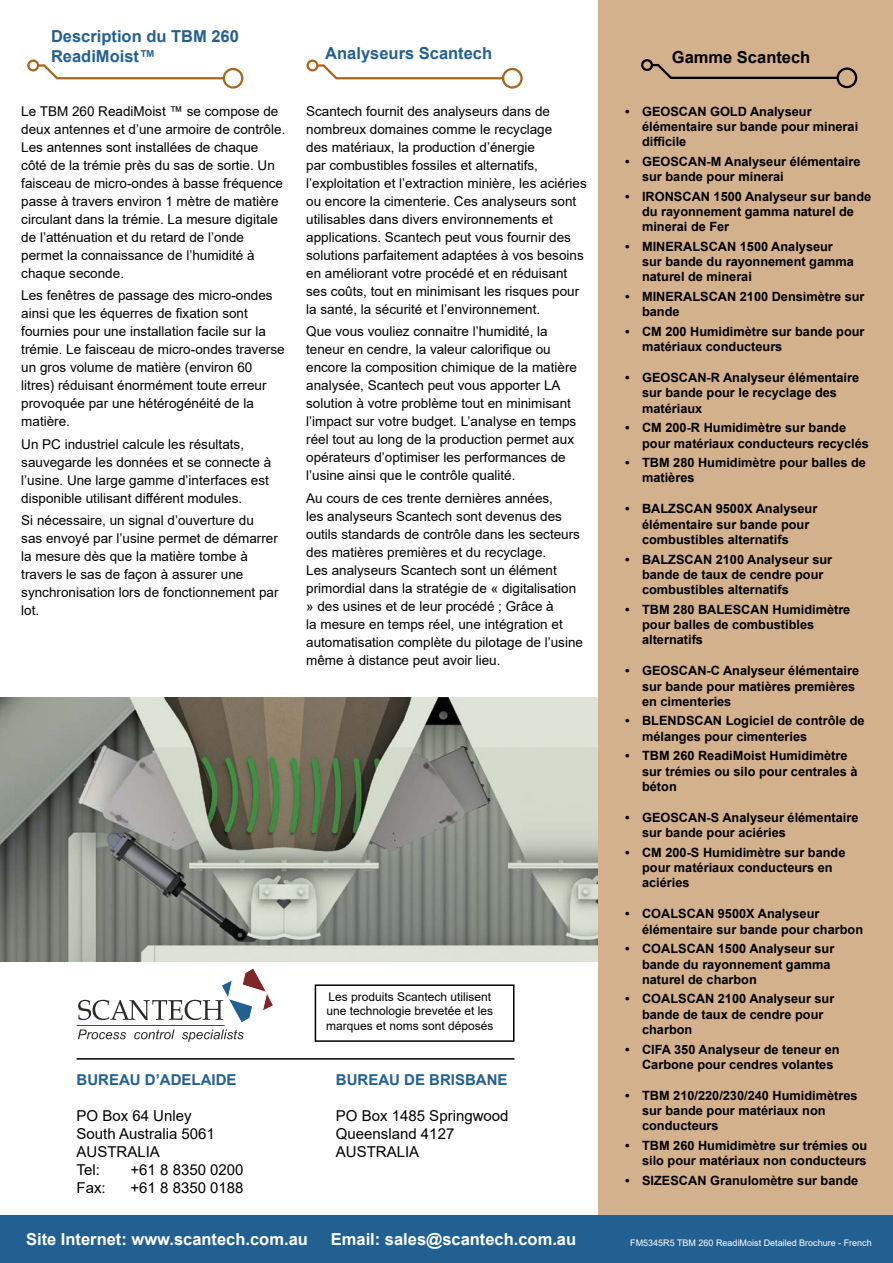
<style>
.page{position:relative;width:893px;height:1263px;background:#fff}
.page>*{position:absolute;margin:0;border:0;box-sizing:border-box;transform-origin:0 0}
.t1{font:700 16.5px "Arial";color:#fff}
.t2{font:700 16.5px/19.8px "Arial";color:#236092}
.t3{font:700 16.5px "Arial";color:#000}
.t4{font:15px/18px "Arial";color:#000}
.t5{font:700 15px "Arial";color:#236092}
.t6{font:13.5px/18px "Arial";color:#000}
.t7{font:700 12.75px/15.3px "Arial";color:#000}
.t8{font:12px/14.4px "Arial";color:#000}
.t9{font:9px "Arial";color:#fff}
</style>
<div class="page">
<img style="left:0;top:697px;width:598px;height:264px">
<div style="left:598px;top:0;width:295px;height:1263px;background:#d3b18d"></div>
<div style="left:0;top:1215px;width:893px;height:48px;background:#236092"></div>
<svg style="left:306px;top:60px;width:217px;height:29px"></svg>
<svg style="left:27px;top:60px;width:216px;height:29px"></svg>
<svg style="left:641px;top:59px;width:216px;height:29px"></svg>
<svg style="left:78px;top:1029px;width:48px;height:10px"></svg>
<svg style="left:134px;top:1029px;width:41px;height:10px"></svg>
<svg style="left:182px;top:1029px;width:62px;height:13px"></svg>
<svg style="left:78px;top:968px;width:195px;height:55px"></svg>
<hr style="left:77px;top:1025px;width:148px;height:1px;background:#2d2a26">
<hr style="left:77px;top:1058px;width:437px;height:1px;background:#000">
<div style="left:315px;top:984px;width:199px;height:58px;border:2px solid #000"></div>
<p class="t2" style="left:51px;top:26px;width:189px">Description du TBM 260<br>ReadiMoist™</p>
<p class="t6" style="left:21px;top:102px;width:266px">Le TBM 260 ReadiMoist ™ se compose de deux antennes et d’une armoire de contrôle.<br>Les antennes sont installées de chaque côté de la trémie près du sas de sortie. Un faisceau de micro-ondes à basse fréquence passe à travers environ 1 mètre de matière circulant dans la trémie. La mesure digitale de l’atténuation et du retard de l’onde permet la connaissance de l’humidité à chaque seconde.</p>
<p class="t6" style="left:21px;top:287px;width:265px">Les fenêtres de passage des micro-ondes ainsi que les équerres de fixation sont fournies pour une installation facile sur la trémie. Le faisceau de micro-ondes traverse un gros volume de matière (environ 60 litres) réduisant énormément toute erreur provoquée par une hétérogénéité de la matière.</p>
<p class="t6" style="left:21px;top:435px;width:251px">Un PC industriel calcule les résultats, sauvegarde les données et se connecte à l’usine. Une large gamme d’interfaces est disponible utilisant différent modules.</p>
<p class="t6" style="left:21px;top:511px;width:259px">Si nécessaire, un signal d’ouverture du<br>sas envoyé par l’usine permet de démarrer la mesure dès que la matière tombe à travers le sas de façon à assurer une synchronisation lors de fonctionnement par lot.</p>
<p class="t2" style="left:325px;top:43px;width:168px">Analyseurs Scantech</p>
<p class="t6" style="left:306px;top:102px;width:282px">Scantech fournit des analyseurs dans de nombreux domaines comme le recyclage<br>des matériaux, la production d’énergie<br>par combustibles fossiles et alternatifs, l’exploitation et l’extraction minière, les aciéries ou encore la cimenterie. Ces analyseurs sont utilisables dans divers environnements et applications. Scantech peut vous fournir des solutions parfaitement adaptées à vos besoins en améliorant votre procédé et en réduisant ses coûts, tout en minimisant les risques pour la santé, la sécurité et l’environnement.</p>
<p class="t6" style="left:306px;top:323px;width:272px">Que vous vouliez connaitre l’humidité, la teneur en cendre, la valeur calorifique ou encore la composition chimique de la matière analysée, Scantech peut vous apporter LA solution à votre problème tout en minimisant l’impact sur votre budget. L’analyse en temps réel tout au long de la production permet aux opérateurs d’optimiser les performances de l’usine ainsi que le contrôle qualité.</p>
<p class="t6" style="left:306px;top:489px;width:278px">Au cours de ces trente dernières années,<br>les analyseurs Scantech sont devenus des outils standards de contrôle dans les secteurs des matières premières et du recyclage.<br>Les analyseurs Scantech sont un élément primordial dans la stratégie de « digitalisation » des usines et de leur procédé ; Grâce à<br>la mesure en temps réel, une intégration et automatisation complète du pilotage de l’usine même à distance peut avoir lieu.</p>
<p class="t5" style="left:77px;top:1069px;width:161px">BUREAU D’ADELAIDE</p>
<p class="t4" style="left:77px;top:1106px;width:140px">PO Box 64 Unley<br>South Australia 5061<br>AUSTRALIA<br>Tel:</p>
<p class="t4" style="left:131px;top:1160px;width:115px">+61 8 8350 0200</p>
<p class="t4" style="left:77px;top:1178px;width:31px">Fax:</p>
<p class="t4" style="left:131px;top:1178px;width:115px">+61 8 8350 0188</p>
<p class="t8" style="left:326px;top:989px;width:169px">Les produits Scantech utilisent une technologie brevetée et les marques et noms sont déposés</p>
<p class="t5" style="left:336px;top:1069px;width:173px">BUREAU DE BRISBANE</p>
<p class="t4" style="left:336px;top:1107px;width:174px">PO Box 1485 Springwood<br>Queensland 4127<br>AUSTRALIA</p>
<p class="t3" style="left:672px;top:46px;width:140px">Gamme Scantech</p>
<p class="t7" style="left:642px;top:104px;width:218px;text-indent:-17px">• GEOSCAN GOLD Analyseur élémentaire sur bande pour minerai difficile</p>
<p class="t7" style="left:642px;top:154px;width:220px;text-indent:-17px">• GEOSCAN-M Analyseur élémentaire sur bande pour minerai</p>
<p class="t7" style="left:642px;top:189px;width:231px;text-indent:-17px">• IRONSCAN 1500 Analyseur sur bande du rayonnement gamma naturel de minerai de Fer</p>
<p class="t7" style="left:642px;top:239px;width:213px;text-indent:-17px">• MINERALSCAN 1500 Analyseur sur bande du rayonnement gamma naturel de minerai</p>
<p class="t7" style="left:642px;top:289px;width:224px;text-indent:-17px">• MINERALSCAN 2100 Densimètre sur bande</p>
<p class="t7" style="left:642px;top:324px;width:224px;text-indent:-17px">• CM 200 Humidimètre sur bande pour matériaux conducteurs</p>
<p class="t7" style="left:642px;top:370px;width:219px;text-indent:-17px">• GEOSCAN-R Analyseur élémentaire sur bande pour le recyclage des matériaux</p>
<p class="t7" style="left:642px;top:420px;width:228px;text-indent:-17px">• CM 200-R Humidimètre sur bande pour matériaux conducteurs recyclés</p>
<p class="t7" style="left:642px;top:455px;width:225px;text-indent:-17px">• TBM 280 Humidimètre pour balles de matières</p>
<p class="t7" style="left:642px;top:501px;width:177px;text-indent:-17px">• BALZSCAN 9500X Analyseur élémentaire sur bande pour combustibles alternatifs</p>
<p class="t7" style="left:642px;top:551px;width:192px;text-indent:-17px">• BALZSCAN 2100 Analyseur sur bande de taux de cendre pour combustibles alternatifs</p>
<p class="t7" style="left:642px;top:602px;width:210px;text-indent:-17px">• TBM 280 BALESCAN Humidimètre pour balles de combustibles alternatifs</p>
<p class="t7" style="left:642px;top:663px;width:219px;text-indent:-17px">• GEOSCAN-C Analyseur élémentaire sur bande pour matières premières en cimenteries</p>
<p class="t7" style="left:642px;top:713px;width:224px;text-indent:-17px">• BLENDSCAN Logiciel de contrôle de mélanges pour cimenteries</p>
<p class="t7" style="left:642px;top:748px;width:217px;text-indent:-17px">• TBM 260 ReadiMoist Humidimètre sur trémies ou silo pour centrales à béton</p>
<p class="t7" style="left:642px;top:810px;width:218px;text-indent:-17px">• GEOSCAN-S Analyseur élémentaire sur bande pour aciéries</p>
<p class="t7" style="left:642px;top:845px;width:205px;text-indent:-17px">• CM 200-S Humidimètre sur bande pour matériaux conducteurs en aciéries</p>
<p class="t7" style="left:642px;top:906px;width:223px;text-indent:-17px">• COALSCAN 9500X Analyseur élémentaire sur bande pour charbon</p>
<p class="t7" style="left:642px;top:941px;width:194px;text-indent:-17px">• COALSCAN 1500 Analyseur sur bande du rayonnement gamma naturel de charbon</p>
<p class="t7" style="left:642px;top:991px;width:194px;text-indent:-17px">• COALSCAN 2100 Analyseur sur bande de taux de cendre pour charbon</p>
<p class="t7" style="left:642px;top:1041px;width:199px;text-indent:-17px">• CIFA 350 Analyseur de teneur en<br>Carbone pour cendres volantes</p>
<p class="t7" style="left:642px;top:1088px;width:217px;text-indent:-17px">• TBM 210/220/230/240 Humidimètres sur bande pour matériaux non conducteurs</p>
<p class="t7" style="left:625px;top:1138px;width:244px;text-align:right">• TBM 260 Humidimètre sur trémies ou silo pour matériaux non conducteurs</p>
<p class="t7" style="left:625px;top:1173px;width:235px">• SIZESCAN Granulomètre sur bande</p>
<p class="t1" style="left:26px;top:1228px;width:283px">Site Internet: www.scantech.com.au</p>
<p class="t1" style="left:331px;top:1228px;width:247px">Email: sales@scantech.com.au</p>
<p class="t9" style="left:630px;top:1236px;width:243px">FM5345R5 TBM 260 ReadiMoist Detailed Brochure - French</p>
</div>
